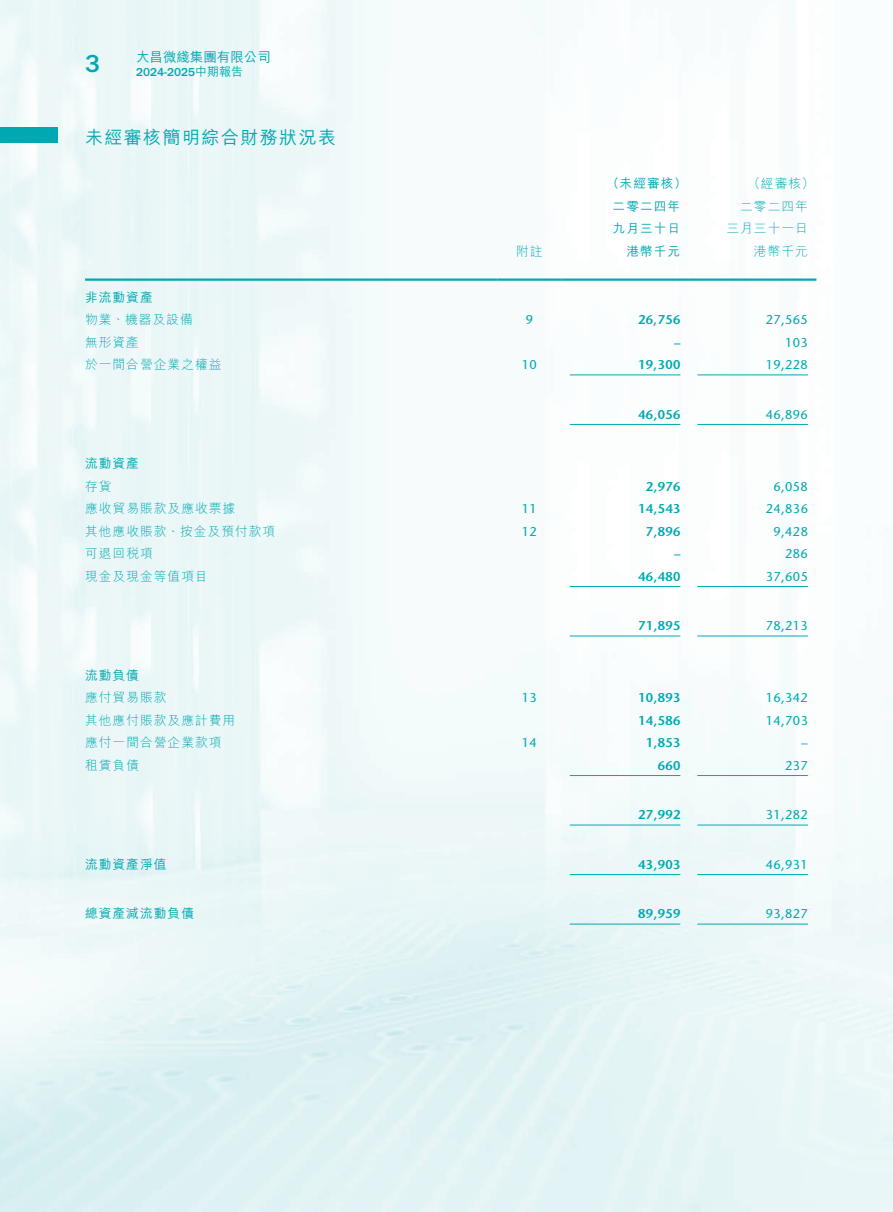
<style>
.page{position:relative;width:893px;height:1212px;background:#fff}
.page>*{position:absolute;margin:0;border:0;box-sizing:border-box;transform-origin:0 0}
.t1{font:500 25.5px "ITC Franklin Gothic Std";color:#00a9b1}
.t2{font:500 18px "M Hei HK";letter-spacing:.08em;color:#00a9b1}
.t3{font:500 13.5px "M Hei HK";color:#00a9b1}
.t4{font:300 12.75px/22.5px "M Hei HK";letter-spacing:.08em;color:#00a9b1;text-align:right}
.t5{font:500 12.75px "Stone Sans Std";letter-spacing:.03em;color:#00a9b1}
.t6{font:600 12.75px "Stone Sans Std";letter-spacing:.03em;color:#00a9b1}
.t7{font:500 12.75px/22.5px "M Hei HK";letter-spacing:.08em;color:#00a9b1;text-align:center}
.t8{font:500 12px "ITC Franklin Gothic Std";color:#00a9b1}
.s1{font-family:"M Hei HK"}
</style>
<div class="page">
<img style="left:0;top:0;width:893px;height:1212px">
<div style="left:0;top:128px;width:57px;height:15px;background:#00a9b1"></div>
<hr style="left:85px;top:278px;width:412px;height:3px;background:#00a9b1">
<hr style="left:497px;top:278px;width:64px;height:3px;background:#00a9b1">
<hr style="left:561px;top:278px;width:128px;height:3px;background:#00a9b1">
<hr style="left:689px;top:278px;width:127px;height:3px;background:#00a9b1">
<hr style="left:570px;top:374px;width:110px;height:1px;background:#00a9b1">
<hr style="left:697px;top:374px;width:111px;height:1px;background:#00a9b1">
<hr style="left:570px;top:424px;width:110px;height:1px;background:#00a9b1">
<hr style="left:697px;top:424px;width:111px;height:1px;background:#00a9b1">
<hr style="left:570px;top:586px;width:110px;height:1px;background:#00a9b1">
<hr style="left:697px;top:586px;width:111px;height:1px;background:#00a9b1">
<hr style="left:570px;top:636px;width:110px;height:1px;background:#00a9b1">
<hr style="left:697px;top:636px;width:111px;height:1px;background:#00a9b1">
<hr style="left:570px;top:775px;width:110px;height:1px;background:#00a9b1">
<hr style="left:697px;top:775px;width:111px;height:1px;background:#00a9b1">
<hr style="left:570px;top:825px;width:110px;height:1px;background:#00a9b1">
<hr style="left:697px;top:825px;width:111px;height:1px;background:#00a9b1">
<hr style="left:570px;top:874px;width:110px;height:1px;background:#00a9b1">
<hr style="left:697px;top:874px;width:111px;height:1px;background:#00a9b1">
<hr style="left:570px;top:924px;width:110px;height:1px;background:#00a9b1">
<hr style="left:697px;top:924px;width:111px;height:1px;background:#00a9b1">
<h1 class="t1" style="left:85px;top:49px;width:16px">3</h1>
<p class="t3" style="left:136px;top:47px;width:136px">大昌微綫集團有限公司</p>
<p class="t8" style="left:136px;top:65px;width:109px">2024-2025<span class="s1">中期報告</span></p>
<h2 class="t2" style="left:85px;top:124px;width:253px">未經審核簡明綜合財務狀況表</h2>
<p class="t4" style="left:516px;top:239px;width:28px">附註</p>
<p class="t7" style="left:606px;top:171px;width:82px">（未經審核）二零二四年九月三十日</p>
<p class="t7" style="left:626px;top:239px;width:56px">港幣千元</p>
<p class="t4" style="left:748px;top:172px;width:68px">（經審核(</p>
<p class="t4" style="left:726px;top:194px;width:83px">二零二四年三月三十一日港幣千元</p>
<p class="t7" style="left:85px;top:285px;width:69px">非流動資產</p>
<p class="t4" style="left:85px;top:308px;width:109px">物業、機器及設備</p>
<p class="t5" style="left:526px;top:312px;width:9px">9</p>
<p class="t6" style="left:638px;top:312px;width:44px">26,756</p>
<p class="t5" style="left:766px;top:312px;width:44px">27,565</p>
<p class="t4" style="left:85px;top:330px;width:56px">無形資產</p>
<p class="t6" style="left:674px;top:334px;width:8px">–</p>
<p class="t5" style="left:785px;top:335px;width:24px">103</p>
<p class="t4" style="left:85px;top:353px;width:138px">於一間合營企業之權益</p>
<p class="t5" style="left:522px;top:357px;width:17px">10</p>
<p class="t6" style="left:638px;top:357px;width:44px">19,300</p>
<p class="t5" style="left:766px;top:357px;width:44px">19,228</p>
<p class="t6" style="left:638px;top:406px;width:44px">46,056</p>
<p class="t5" style="left:766px;top:407px;width:44px">46,896</p>
<p class="t7" style="left:85px;top:451px;width:56px">流動資產</p>
<p class="t4" style="left:85px;top:474px;width:28px">存貨</p>
<p class="t6" style="left:646px;top:479px;width:36px">2,976</p>
<p class="t5" style="left:773px;top:479px;width:36px">6,058</p>
<p class="t4" style="left:85px;top:497px;width:152px">應收貿易賬款及應收票據</p>
<p class="t5" style="left:522px;top:501px;width:17px">11</p>
<p class="t6" style="left:638px;top:501px;width:44px">14,543</p>
<p class="t5" style="left:766px;top:501px;width:44px">24,836</p>
<p class="t4" style="left:85px;top:519px;width:192px">其他應收賬款、按金及預付款項</p>
<p class="t5" style="left:522px;top:524px;width:17px">12</p>
<p class="t6" style="left:646px;top:524px;width:36px">7,896</p>
<p class="t5" style="left:774px;top:524px;width:36px">9,428</p>
<p class="t4" style="left:85px;top:542px;width:69px">可退回稅項</p>
<p class="t6" style="left:674px;top:546px;width:8px">–</p>
<p class="t5" style="left:785px;top:546px;width:24px">286</p>
<p class="t4" style="left:85px;top:564px;width:124px">現金及現金等值項目</p>
<p class="t6" style="left:638px;top:569px;width:44px">46,480</p>
<p class="t5" style="left:766px;top:569px;width:44px">37,605</p>
<p class="t6" style="left:638px;top:618px;width:44px">71,895</p>
<p class="t5" style="left:766px;top:618px;width:44px">78,213</p>
<p class="t7" style="left:85px;top:663px;width:56px">流動負債</p>
<p class="t4" style="left:85px;top:686px;width:83px">應付貿易賬款</p>
<p class="t5" style="left:522px;top:690px;width:17px">13</p>
<p class="t6" style="left:638px;top:690px;width:44px">10,893</p>
<p class="t5" style="left:766px;top:690px;width:44px">16,342</p>
<p class="t4" style="left:85px;top:708px;width:152px">其他應付賬款及應計費用</p>
<p class="t6" style="left:638px;top:713px;width:44px">14,586</p>
<p class="t5" style="left:766px;top:713px;width:44px">14,703</p>
<p class="t4" style="left:85px;top:731px;width:138px">應付一間合營企業款項</p>
<p class="t5" style="left:522px;top:735px;width:17px">14</p>
<p class="t6" style="left:646px;top:735px;width:36px">1,853</p>
<p class="t5" style="left:802px;top:735px;width:8px">–</p>
<p class="t4" style="left:85px;top:753px;width:56px">租賃負債</p>
<p class="t6" style="left:658px;top:758px;width:24px">660</p>
<p class="t5" style="left:785px;top:758px;width:24px">237</p>
<p class="t6" style="left:638px;top:807px;width:44px">27,992</p>
<p class="t5" style="left:766px;top:807px;width:44px">31,282</p>
<p class="t7" style="left:85px;top:852px;width:83px">流動資產淨值</p>
<p class="t6" style="left:638px;top:857px;width:44px">43,903</p>
<p class="t5" style="left:766px;top:857px;width:44px">46,931</p>
<p class="t7" style="left:85px;top:901px;width:111px">總資產減流動負債</p>
<p class="t6" style="left:638px;top:906px;width:44px">89,959</p>
<p class="t5" style="left:766px;top:906px;width:44px">93,827</p>
</div>
